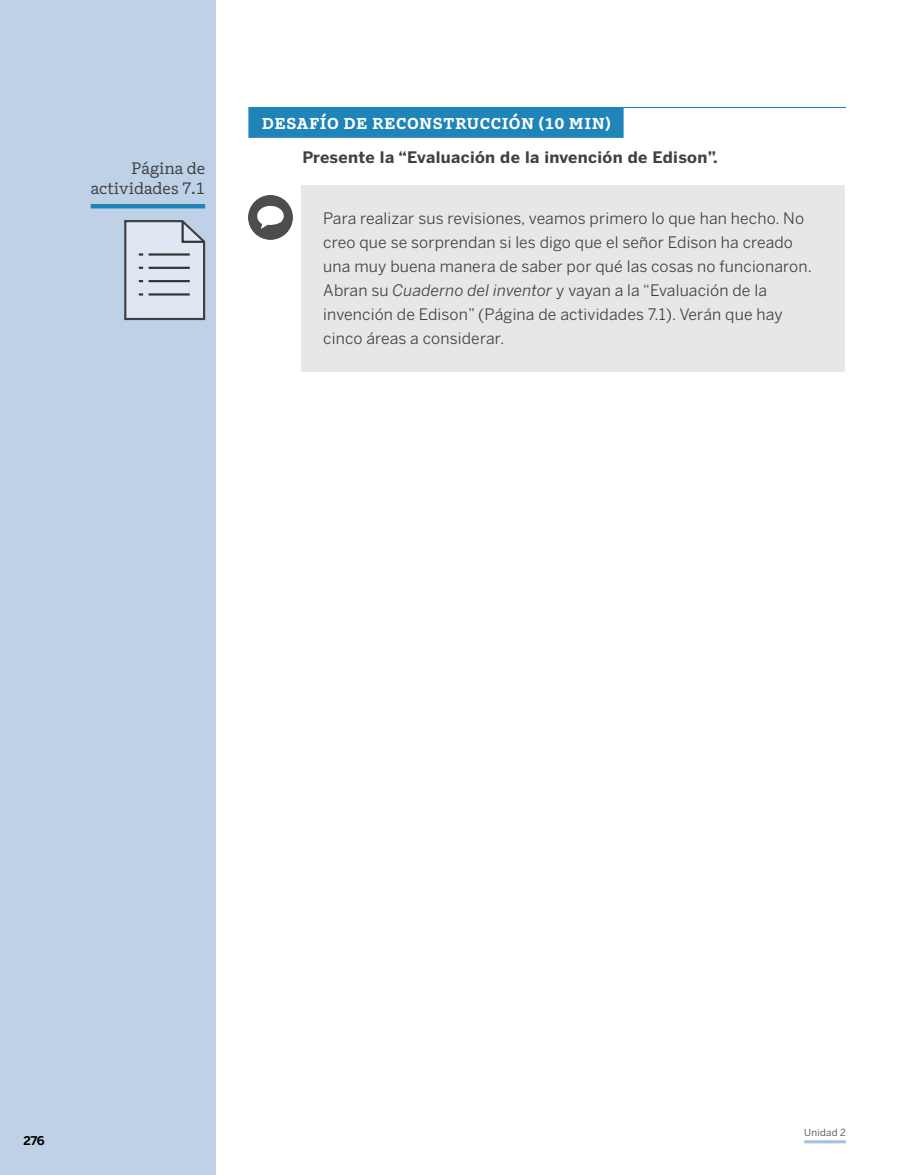
<style>
.page{position:relative;width:918px;height:1175px;background:#fff}
.page>*{position:absolute;margin:0;border:0;box-sizing:border-box;transform-origin:0 0}
.t1{font:16.5px/19.8px "Amplify";color:#414042;text-align:right}
.t2{font:15.75px/24px "Benton Sans";letter-spacing:.01em;color:#414042}
.t3{font:700 15.75px "Benton Sans";letter-spacing:.02em;color:#414042}
.t4{font:700 15.75px "Amplify";letter-spacing:.04em;color:#fff}
.t5{font:700 12px "Benton Sans";color:#000}
.t6{font:9.75px "Benton Sans";letter-spacing:.03em;color:#414042}
.s1{font-style:italic}
</style>
<div class="page">
<div style="left:0;top:0;width:216px;height:1174px;background:#bed1e6"></div>
<hr style="left:804px;top:1140px;width:42px;height:3px;background:#a3c0dc">
<hr style="left:248px;top:107px;width:598px;height:1px;background:#1f84b7">
<div style="left:248px;top:108px;width:376px;height:30px;background:#1f84b7"></div>
<div style="left:302px;top:185px;width:543px;height:186px;background:#e6e7e8"></div>
<div style="left:249px;top:195px;width:43px;height:44px;background:#4d4d4f;border-radius:50%"></div>
<div style="left:248px;top:195px;width:45px;height:44px;border:1px solid #4d4d4f;border-radius:50%"></div>
<svg style="left:257px;top:206px;width:27px;height:23px"></svg>
<hr style="left:91px;top:204px;width:114px;height:4px;background:#1f84b7">
<svg style="left:124px;top:220px;width:81px;height:100px;background:#c5cdd7"></svg>
<hr style="left:149px;top:253px;width:41px;height:2px;background:#333">
<p class="t1" style="left:91px;top:159px;width:116px">Página de actividades 7.1</p>
<p class="t4" style="left:262px;top:113px;width:350px">DESAFÍO DE RECONSTRUCCIÓN (10 MIN)</p>
<p class="t3" style="left:302px;top:148px;width:417px">Presente la “Evaluación de la invención de Edison”.</p>
<p class="t2" style="left:323px;top:206px;width:490px">Para realizar sus revisiones, veamos primero lo que han hecho. No creo que se sorprendan si les digo que el señor Edison ha creado una muy buena manera de saber por qué las cosas no funcionaron.<br>Abran su <span class="s1">Cuaderno del inventor</span> y vayan a la “Evaluación de la invención de Edison” (Página de actividades 7.1). Verán que hay cinco áreas a considerar.</p>
<p class="t5" style="left:23px;top:1133px;width:23px">276</p>
<p class="t6" style="left:804px;top:1126px;width:43px">Unidad 2</p>
</div>
